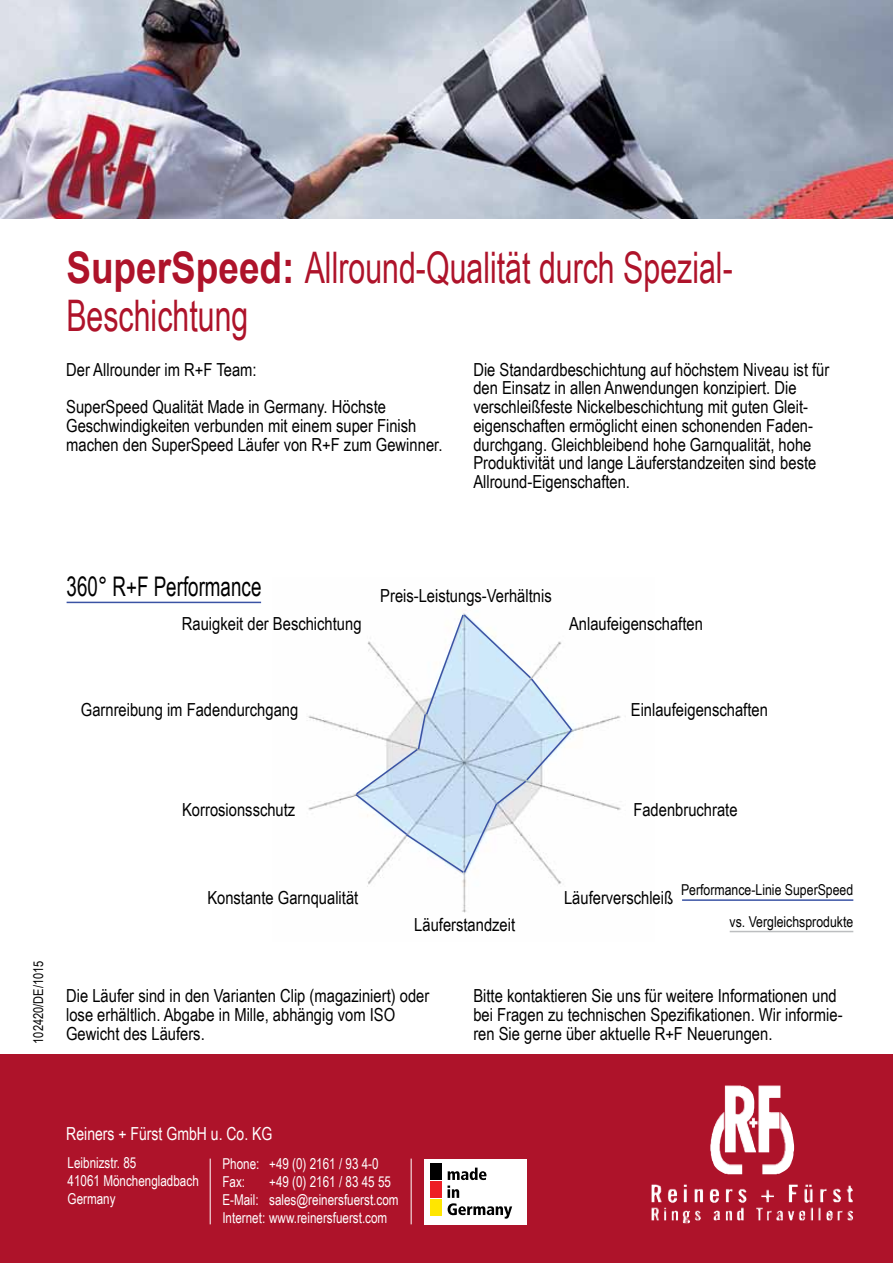
<style>
.page{position:relative;width:893px;height:1263px;background:#fff}
.page>*{position:absolute;margin:0;border:0;box-sizing:border-box;transform-origin:0 0}
.t1{font:43.5px/48px "Arial Narrow";color:#ae132a;scale:.85 1}
.t2{font:27px "Arial Narrow";color:#000;scale:.85 1}
.t3{font:18px/18.8px "Arial Narrow";color:#000}
.t4{font:18px "Arial Narrow";color:#fff;scale:.95 1}
.t5{font:15px/18px "Arial Narrow";color:#fff;scale:.95 1}
.t6{font:15px "Arial Narrow";color:#000}
.t7{font:13.5px "Arial Narrow";color:#000}
.s1{font-family:"Arial";font-weight:700}
</style>
<div class="page">
<div style="left:0;top:1054px;width:893px;height:209px;background:#ae132a"></div>
<img style="left:0;top:0;width:893px;height:218px">
<hr style="left:210px;top:1158px;width:1px;height:66px;background:#fff">
<img style="left:652px;top:1085px;width:160px;height:117px">
<hr style="left:411px;top:1158px;width:1px;height:66px;background:#fff">
<div style="left:424px;top:1159px;width:102px;height:65px;background:#fff"></div>
<div style="left:430px;top:1199px;width:11px;height:17px;background:#ffe600"></div>
<svg style="left:447px;top:1167px;width:65px;height:52px"></svg>
<div style="left:430px;top:1181px;width:11px;height:17px;background:#ed1d24"></div>
<div style="left:430px;top:1163px;width:11px;height:17px;background:#000"></div>
<img style="left:308px;top:715px;width:313px;height:198px">
<svg style="left:354px;top:613px;width:220px;height:261px"></svg>
<hr style="left:682px;top:899px;width:171px;height:2px;background:#3a53a4">
<hr style="left:730px;top:931px;width:123px;height:1px;background:#bcbec0">
<hr style="left:67px;top:602px;width:194px;height:1px;background:#3a53a4">
<h1 class="t1" style="left:66px;top:242px;width:785px"><span class="s1">SuperSpeed:</span> Allround-Qualität durch Spezial-<br>Beschichtung</h1>
<p class="t3" style="left:473px;top:359px;width:358px">Die Standardbeschichtung auf höchstem Niveau ist für den Einsatz in allen Anwendungen konzipiert. Die verschleißfeste Nickelbeschichtung mit guten Gleit&shy;eigenschaften ermöglicht einen schonenden Faden&shy;durchgang. Gleichbleibend hohe Garnqualität, hohe Produktivität und lange Läuferstandzeiten sind beste Allround-Eigenschaften.</p>
<p class="t3" style="left:66px;top:350px;width:321px;line-height:37.5px">Der Allrounder im R+F Team:<br>SuperSpeed Qualität Made in Germany. Höchste</p>
<p class="t3" style="left:66px;top:415px;width:378px">Geschwindigkeiten verbunden mit einem super Finish machen den SuperSpeed Läufer von R+F zum Gewinner.</p>
<h2 class="t2" style="left:67px;top:567px;width:231px">360° R+F Performance</h2>
<p class="t3" style="left:182px;top:613px;width:181px">Rauigkeit der Beschichtung</p>
<p class="t3" style="left:380px;top:586px;width:173px">Preis-Leistungs-Verhältnis</p>
<p class="t3" style="left:569px;top:613px;width:135px">Anlaufeigenschaften</p>
<p class="t3" style="left:81px;top:700px;width:219px">Garnreibung im Fadendurchgang</p>
<p class="t3" style="left:631px;top:699px;width:139px">Einlaufeigenschaften</p>
<p class="t3" style="left:182px;top:800px;width:115px">Korrosionsschutz</p>
<p class="t3" style="left:633px;top:799px;width:106px">Fadenbruchrate</p>
<p class="t7" style="left:29px;top:1044px;width:85px;rotate:-90deg">102420/DE/1015</p>
<p class="t3" style="left:207px;top:888px;width:152px">Konstante Garnqualität</p>
<p class="t3" style="left:414px;top:914px;width:102px">Läuferstandzeit</p>
<p class="t3" style="left:564px;top:888px;width:111px">Läuferverschleiß</p>
<p class="t6" style="left:681px;top:878px;width:174px">Performance-Linie SuperSpeed</p>
<p class="t6" style="left:730px;top:910px;width:125px">vs. Vergleichsprodukte</p>
<p class="t3" style="left:66px;top:986px;width:365px">Die Läufer sind in den Varianten Clip (magaziniert) oder lose erhältlich. Abgabe in Mille, abhängig vom ISO<br>Gewicht des Läufers.</p>
<p class="t3" style="left:473px;top:986px;width:371px">Bitte kontaktieren Sie uns für weitere Informationen und bei Fragen zu technischen Spezifikationen. Wir informie&shy;ren Sie gerne über aktuelle R+F Neuerungen.</p>
<p class="t4" style="left:66px;top:1120px;width:218px">Reiners + Fürst GmbH u. Co. KG</p>
<p class="t5" style="left:68px;top:1153px;width:140px">Leibnizstr. 85<br>41061 Mönchengladbach<br>Germany</p>
<p class="t5" style="left:222px;top:1154px;width:166px">Phone: +49 (0) 2161 / 93 4-0<br>Fax:</p>
<p class="t5" style="left:222px;top:1172px;width:187px;text-indent:47px">+49 (0) 2161 / 83 45 55<br>E-Mail: sales@reinersfuerst.com<br>Internet: www.reinersfuerst.com</p>
</div>
